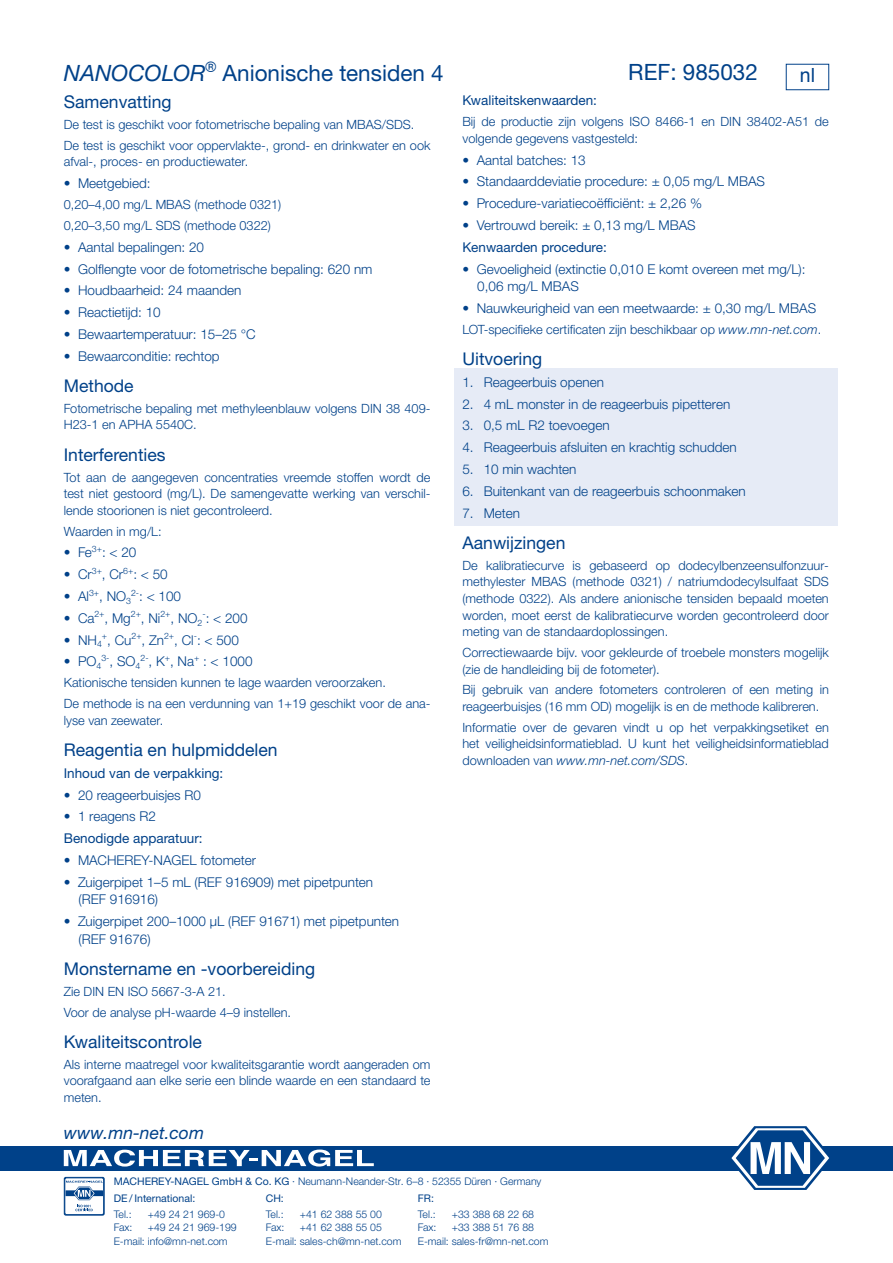
<style>
.page{position:relative;width:893px;height:1263px;background:#fff}
.page>*{position:absolute;margin:0;border:0;box-sizing:border-box;transform-origin:0 0}
.t1{font:22.5px "Helvetica Neue LTW1 G";color:#004189}
.t2{font:19.5px "Helvetica";color:#004189}
.t3{font:17.55px "Helvetica Neue LTW1 G";color:#004189}
.t4{font:italic 17.55px "Helvetica Neue LTW1 G";color:#004189}
.t5{font:300 13.5px/17.5px "Helvetica Neue LTW1 G";color:#004189}
.t6{font:13.5px "Helvetica Neue LTW1 G";color:#004189}
.t7{font:300 12.75px/16.6px "Helvetica Neue LTW1 G";color:#004189}
.t8{font:300 10.5px/13.6px "Helvetica Neue LTW1 G";color:#004189}
.t9{font:10.5px "Helvetica Neue LTW1 G";color:#004189}
.t10{font:300 8.7px "Helvetica Neue LTW1 G";color:#004189}
.s1{font-style:italic}
.s2{font-size:13.5px}
.s3{font-weight:400}
</style>
<div class="page">
<div style="left:0;top:1146px;width:893px;height:24px;background:#004189"></div>
<svg style="left:64px;top:1149px;width:310px;height:17px"></svg>
<svg style="left:728px;top:1126px;width:104px;height:64px"></svg>
<div style="left:64px;top:1177px;width:41px;height:38px;background:#0c4a8e;border-radius:2px"></div>
<svg style="left:65px;top:1178px;width:39px;height:36px"></svg>
<div style="left:65px;top:1178px;width:39px;height:37px;border:1px solid #004189;border-radius:2px"></div>
<svg style="left:66px;top:1181px;width:37px;height:30px"></svg>
<div style="left:454px;top:369px;width:384px;height:26px;background:#e6ebf6"></div>
<div style="left:454px;top:390px;width:384px;height:27px;background:#e6ebf6"></div>
<div style="left:454px;top:412px;width:384px;height:27px;background:#e6ebf6"></div>
<div style="left:454px;top:434px;width:384px;height:26px;background:#e6ebf6"></div>
<div style="left:454px;top:456px;width:384px;height:26px;background:#e6ebf6"></div>
<div style="left:454px;top:478px;width:384px;height:26px;background:#e6ebf6"></div>
<div style="left:454px;top:499px;width:384px;height:27px;background:#e6ebf6"></div>
<h1 class="t1" style="left:64px;top:59px;width:381px"><span class="s1">NANOCOLOR</span><sup>®</sup> Anionische tensiden 4</h1>
<h1 class="t1" style="left:628px;top:58px;width:131px">REF: 985032</h1>
<h3 class="t3" style="left:64px;top:91px;width:109px">Samenvatting</h3>
<p class="t7" style="left:64px;top:114px;width:368px;line-height:20.9px">De test is geschikt voor fotometrische bepaling van MBAS/SDS.<br>De test is geschikt voor oppervlakte-, grond- en drinkwater en ook</p>
<p class="t7" style="left:64px;top:154px;width:186px">afval-, proces- en productiewater.</p>
<p class="t5" style="left:64px;top:175px;width:88px">• Meetgebied:</p>
<p class="t7" style="left:64px;top:194px;width:219px;line-height:20.9px">0,20–4,00 mg/L MBAS (methode 0321)<br>0,20–3,50 mg/L SDS (methode 0322)</p>
<p class="t5" style="left:64px;top:238px;width:142px">• Aantal bepalingen: 20</p>
<p class="t5" style="left:64px;top:260px;width:310px">• Golflengte voor de fotometrische bepaling: 620 nm</p>
<p class="t5" style="left:64px;top:282px;width:179px">• Houdbaarheid: 24 maanden</p>
<p class="t5" style="left:64px;top:303px;width:99px">• Reactietijd: 10</p>
<p class="t5" style="left:64px;top:325px;width:194px">• Bewaartemperatuur: 15–25 °C</p>
<p class="t5" style="left:64px;top:347px;width:157px">• Bewaarconditie: rechtop</p>
<h3 class="t3" style="left:64px;top:375px;width:71px">Methode</h3>
<p class="t7" style="left:64px;top:400px;width:368px">Fotometrische bepaling met methyleenblauw volgens DIN 38 409-<br>H23-1 en APHA 5540C.</p>
<h3 class="t3" style="left:64px;top:444px;width:103px">Interferenties</h3>
<p class="t7" style="left:64px;top:469px;width:368px;text-align:justify">Tot aan de aangegeven concentraties vreemde stoffen wordt de test niet gestoord (mg/L). De samengevatte werking van verschil&shy;lende stoorionen is niet gecontroleerd.</p>
<p class="t7" style="left:64px;top:523px;width:99px">Waarden in mg/L:</p>
<p class="t5" style="left:64px;top:544px;width:74px">• Fe<sup>3+</sup>: &lt; 20</p>
<p class="t5" style="left:64px;top:566px;width:105px">• Cr<sup>3+</sup>, Cr<sup>6+</sup>: &lt; 50</p>
<p class="t5" style="left:64px;top:587px;width:119px">• Al<sup>3+</sup>, NO<sub>3</sub><sup>2-</sup>: &lt; 100</p>
<p class="t5" style="left:64px;top:609px;width:185px">• Ca<sup>2+</sup>, Mg<sup>2+</sup>, Ni<sup>2+</sup>, NO<sub>2</sub><sup>-</sup>: &lt; 200</p>
<p class="t5" style="left:64px;top:631px;width:177px">• NH<sub>4</sub><sup>+</sup>, Cu<sup>2+</sup>, Zn<sup>2+</sup>, Cl<sup>-</sup>: &lt; 500</p>
<p class="t5" style="left:64px;top:653px;width:39px">• PO<sub>4</sub></p>
<p class="t10" style="left:101px;top:653px;width:41px">3-<span class="s2">, SO</span>4</p>
<p class="t5" style="left:140px;top:653px;width:114px"><sup>2-</sup>, K<sup>+</sup>, Na<sup>+</sup> : &lt; 1000</p>
<p class="t7" style="left:64px;top:672px;width:368px;line-height:20.9px">Kationische tensiden kunnen te lage waarden veroorzaken.<br>De methode is na een verdunning van 1+19 geschikt voor de ana-</p>
<p class="t7" style="left:64px;top:712px;width:101px">lyse van zeewater.</p>
<h3 class="t3" style="left:64px;top:739px;width:215px">Reagentia en hulpmiddelen</h3>
<p class="t6" style="left:64px;top:765px;width:161px">Inhoud van de verpakking:</p>
<p class="t5" style="left:64px;top:786px;width:139px">• 20 reageerbuisjes R0</p>
<p class="t5" style="left:64px;top:808px;width:94px">• 1 reagens R2</p>
<p class="t6" style="left:64px;top:830px;width:140px">Benodigde apparatuur:</p>
<p class="t5" style="left:64px;top:851px;width:194px">• MACHEREY-NAGEL fotometer</p>
<p class="t5" style="left:79px;top:873px;width:296px;text-indent:-15px">• Zuigerpipet 1–5 mL (REF 916909) met pipetpunten (REF 916916)</p>
<p class="t5" style="left:79px;top:912px;width:322px;text-indent:-15px">• Zuigerpipet 200–1000 µL (REF 91671) met pipetpunten (REF 91676)</p>
<h3 class="t3" style="left:64px;top:958px;width:253px">Monstername en -voorbereiding</h3>
<p class="t7" style="left:64px;top:981px;width:229px;line-height:20.9px">Zie DIN EN ISO 5667-3-A 21.<br>Voor de analyse pH-waarde 4–9 instellen.</p>
<h3 class="t3" style="left:64px;top:1031px;width:140px">Kwaliteitscontrole</h3>
<p class="t7" style="left:64px;top:1056px;width:368px;text-align:justify">Als interne maatregel voor kwaliteitsgarantie wordt aangeraden om voorafgaand aan elke serie een blinde waarde en een standaard te meten.</p>
<h2 class="t2" style="left:800px;top:61px;width:17px">nl</h2>
<p class="t6" style="left:462px;top:92px;width:136px">Kwaliteitskenwaarden:</p>
<p class="t7" style="left:462px;top:113px;width:368px">Bij de productie zijn volgens ISO 8466-1 en DIN 38402-A51 de volgende gegevens vastgesteld:</p>
<p class="t5" style="left:462px;top:151px;width:125px">• Aantal batches: 13</p>
<p class="t5" style="left:462px;top:173px;width:304px">• Standaarddeviatie procedure: ± 0,05 mg/L MBAS</p>
<p class="t5" style="left:462px;top:194px;width:241px">• Procedure-variatiecoëfficiënt: ± 2,26 %</p>
<p class="t5" style="left:462px;top:216px;width:235px">• Vertrouwd bereik: ± 0,13 mg/L MBAS</p>
<p class="t6" style="left:462px;top:239px;width:146px">Kenwaarden procedure:</p>
<p class="t5" style="left:477px;top:260px;width:330px;text-indent:-15px">• Gevoeligheid (extinctie 0,010 E komt overeen met mg/L):<br>0,06 mg/L MBAS</p>
<p class="t5" style="left:462px;top:299px;width:355px">• Nauwkeurigheid van een meetwaarde: ± 0,30 mg/L MBAS</p>
<p class="t7" style="left:462px;top:321px;width:360px">LOT-specifieke certificaten zijn beschikbaar op <span class="s1">www.mn-net.com</span>.</p>
<h3 class="t3" style="left:462px;top:348px;width:81px">Uitvoering</h3>
<p class="t5" style="left:462px;top:373px;width:143px">1. Reageerbuis openen</p>
<p class="t5" style="left:462px;top:395px;width:269px">2. 4 mL monster in de reageerbuis pipetteren</p>
<p class="t5" style="left:462px;top:417px;width:149px">3. 0,5 mL R2 toevoegen</p>
<p class="t5" style="left:462px;top:439px;width:276px">4. Reageerbuis afsluiten en krachtig schudden</p>
<p class="t5" style="left:462px;top:460px;width:116px">5. 10 min wachten</p>
<p class="t5" style="left:462px;top:482px;width:285px">6. Buitenkant van de reageerbuis schoonmaken</p>
<p class="t5" style="left:462px;top:504px;width:59px">7. Meten</p>
<h3 class="t3" style="left:462px;top:532px;width:104px">Aanwijzingen</h3>
<p class="t7" style="left:462px;top:557px;width:368px;text-align:justify">De kalibratiecurve is gebaseerd op dodecylbenzeensulfonzuur&shy;methylester MBAS (methode 0321) / natriumdodecylsulfaat SDS (methode 0322). Als andere anionische tensiden bepaald moeten worden, moet eerst de kalibratiecurve worden gecontroleerd door meting van de standaardoplossingen.</p>
<p class="t7" style="left:462px;top:644px;width:368px">Correctiewaarde bijv. voor gekleurde of troebele monsters mogelijk (zie de handleiding bij de fotometer).</p>
<p class="t7" style="left:462px;top:681px;width:368px">Bij gebruik van andere fotometers controleren of een meting in reageerbuisjes (16 mm OD) mogelijk is en de methode kalibreren.</p>
<p class="t7" style="left:462px;top:719px;width:368px;text-align:justify">Informatie over de gevaren vindt u op het verpakkingsetiket en het veiligheidsinformatieblad. U kunt het veiligheidsinformatieblad downloaden van <span class="s1">www.mn-net.com/SDS</span>.</p>
<h3 class="t4" style="left:64px;top:1121px;width:142px">www.mn-net.com</h3>
<p class="t8" style="left:114px;top:1174px;width:429px"><span class="s3">MACHEREY-NAGEL GmbH &amp; Co. KG</span> · Neumann-Neander-Str. 6–8 · 52355 Düren · Germany</p>
<p class="t9" style="left:114px;top:1192px;width:83px">DE / International:</p>
<p class="t8" style="left:114px;top:1207px;width:20px">Tel.:</p>
<p class="t8" style="left:148px;top:1207px;width:79px">+49 24 21 969-0</p>
<p class="t8" style="left:114px;top:1221px;width:20px">Fax:</p>
<p class="t8" style="left:114px;top:1221px;width:125px;text-indent:34px">+49 24 21 969-199<br>E-mail: info@mn-net.com</p>
<p class="t9" style="left:266px;top:1192px;width:20px">CH:</p>
<p class="t8" style="left:266px;top:1207px;width:20px">Tel.:</p>
<p class="t8" style="left:300px;top:1207px;width:84px">+41 62 388 55 00</p>
<p class="t8" style="left:266px;top:1221px;width:20px">Fax:</p>
<p class="t8" style="left:266px;top:1221px;width:137px;text-indent:34px">+41 62 388 55 05<br>E-mail: sales-ch@mn-net.com</p>
<p class="t9" style="left:418px;top:1192px;width:18px">FR:</p>
<p class="t8" style="left:418px;top:1207px;width:20px">Tel.:</p>
<p class="t8" style="left:452px;top:1207px;width:84px">+33 388 68 22 68</p>
<p class="t8" style="left:418px;top:1221px;width:20px">Fax:</p>
<p class="t8" style="left:418px;top:1221px;width:132px;text-indent:34px">+33 388 51 76 88<br>E-mail: sales-fr@mn-net.com</p>
</div>
